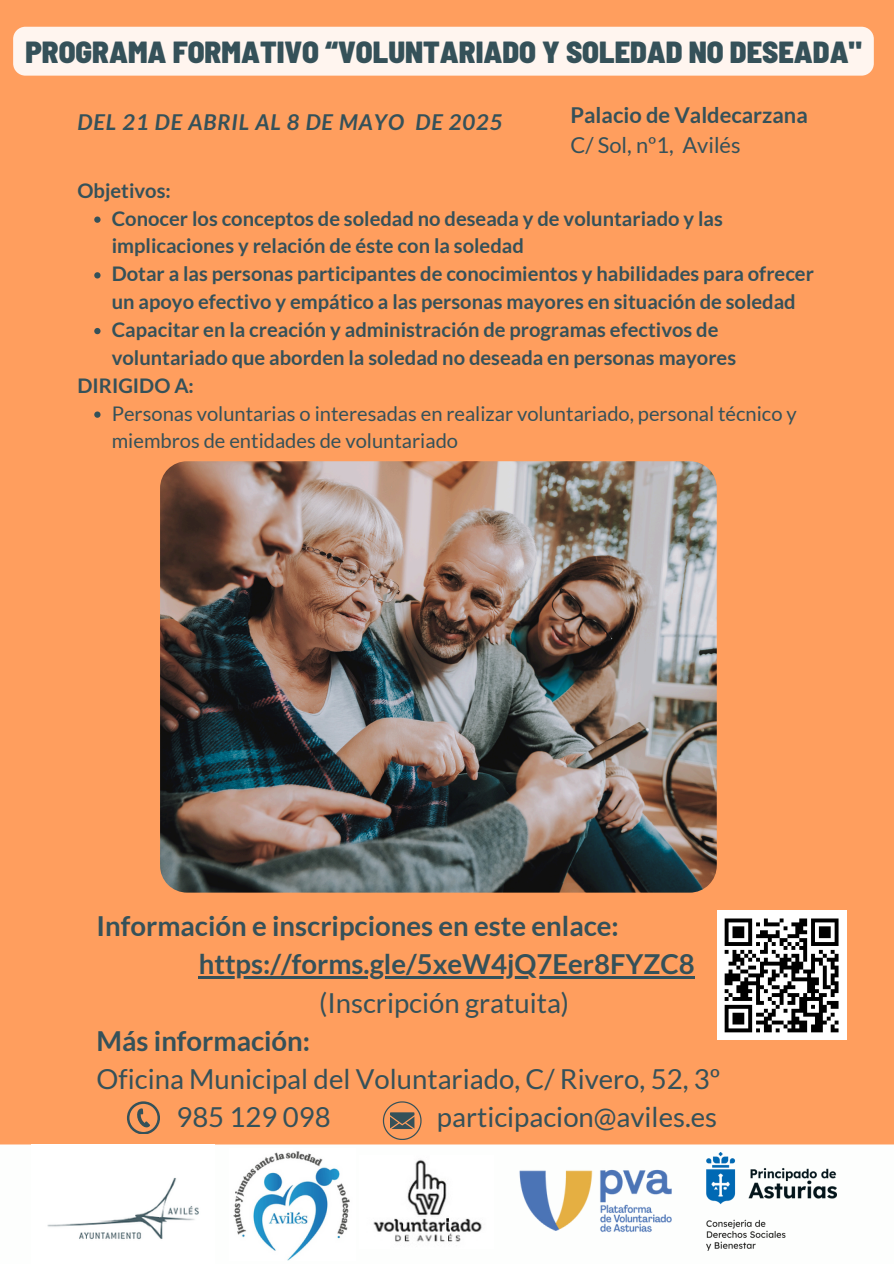
<style>
.page{position:relative;width:894px;height:1264px;background:#fff}
.page>*{position:absolute;margin:0;border:0;box-sizing:border-box;transform-origin:0 0}
.t1{font:900 semi-condensed 30.45px "Barlow";color:#355159}
.t2{font:27.45px "Lato";color:#355159}
.t3{font:700 27.45px "Lato";color:#355159}
.t4{font:italic 700 21.9px "Lato";letter-spacing:.045em;color:#355159}
.t5{font:700 21.9px "Lato";color:#355159}
.t6{font:21.9px "Lato";color:#355159}
.t7{font:700 20.1px/27.9px "Lato";color:#355159}
.t8{font:20.1px/27.9px "Lato";color:#355159}
</style>
<div class="page">
<div style="left:0;top:0;width:893px;height:1263px;background:#ff9e5e"></div>
<div style="left:0;top:1144px;width:893px;height:119px;background:#fdfefd"></div>
<div style="left:32px;top:1144px;width:182px;height:119px;background:#fff"></div>
<img style="left:360px;top:1155px;width:133px;height:93px">
<img style="left:516px;top:1168px;width:160px;height:66px">
<hr style="left:199px;top:976px;width:495px;height:2px;background:#355159">
<svg style="left:127px;top:1101px;width:32px;height:32px"></svg>
<svg style="left:383px;top:1101px;width:38px;height:38px"></svg>
<img style="left:160px;top:461px;width:556px;height:431px">
<img style="left:706px;top:1152px;width:130px;height:98px">
<div style="left:716px;top:910px;width:130px;height:130px;background:#fff"></div>
<svg style="left:724px;top:918px;width:115px;height:115px"></svg>
<img style="left:229px;top:1148px;width:126px;height:112px">
<svg style="left:94px;top:216px;width:6px;height:7px"></svg>
<svg style="left:94px;top:272px;width:6px;height:6px"></svg>
<svg style="left:94px;top:328px;width:6px;height:6px"></svg>
<svg style="left:94px;top:411px;width:6px;height:7px"></svg>
<div style="left:13px;top:27px;width:860px;height:49px;background:#fff5ef;border-radius:12px"></div>
<p class="t1" style="left:25px;top:33px;width:837px">PROGRAMA FORMATIVO “VOLUNTARIADO Y SOLEDAD NO DESEADA"</p>
<p class="t4" style="left:77px;top:109px;width:426px">DEL 21 DE ABRIL AL 8 DE MAYO DE 2025</p>
<h4 class="t5" style="left:570px;top:101px;width:239px">Palacio de Valdecarzana</h4>
<p class="t6" style="left:570px;top:131px;width:171px">C/ Sol, nº1, Avilés</p>
<p class="t7" style="left:77px;top:176px;width:95px">Objetivos:</p>
<p class="t7" style="left:112px;top:204px;width:612px">Conocer los conceptos de soledad no deseada y de voluntariado y las implicaciones y relación de éste con la soledad</p>
<h3 class="t7" style="left:112px;top:259px;width:703px">Dotar a las personas participantes de conocimientos y habilidades para ofrecer un apoyo efectivo y empático a las personas mayores en situación de soledad</h3>
<p class="t7" style="left:112px;top:315px;width:625px">Capacitar en la creación y administración de programas efectivos de voluntariado que aborden la soledad no deseada en personas mayores</p>
<p class="t7" style="left:77px;top:371px;width:118px">DIRIGIDO A:</p>
<h2 class="t8" style="left:112px;top:399px;width:686px">Personas voluntarias o interesadas en realizar voluntariado, personal técnico y miembros de entidades de voluntariado</h2>
<h1 class="t3" style="left:96px;top:908px;width:523px">Información e inscripciones en este enlace:</h1>
<h3 class="t3" style="left:199px;top:947px;width:497px">https://forms.gle/5xeW4jQ7Eer8FYZC8</h3>
<h3 class="t2" style="left:319px;top:985px;width:251px">(Inscripción gratuita)</h3>
<h3 class="t3" style="left:96px;top:1023px;width:215px">Más información:</h3>
<h3 class="t2" style="left:96px;top:1061px;width:625px">Oficina Municipal del Voluntariado, C/ Rivero, 52, 3º</h3>
<h3 class="t2" style="left:176px;top:1100px;width:156px">985 129 098</h3>
<h3 class="t2" style="left:437px;top:1100px;width:282px">participacion@aviles.es</h3>
</div>
